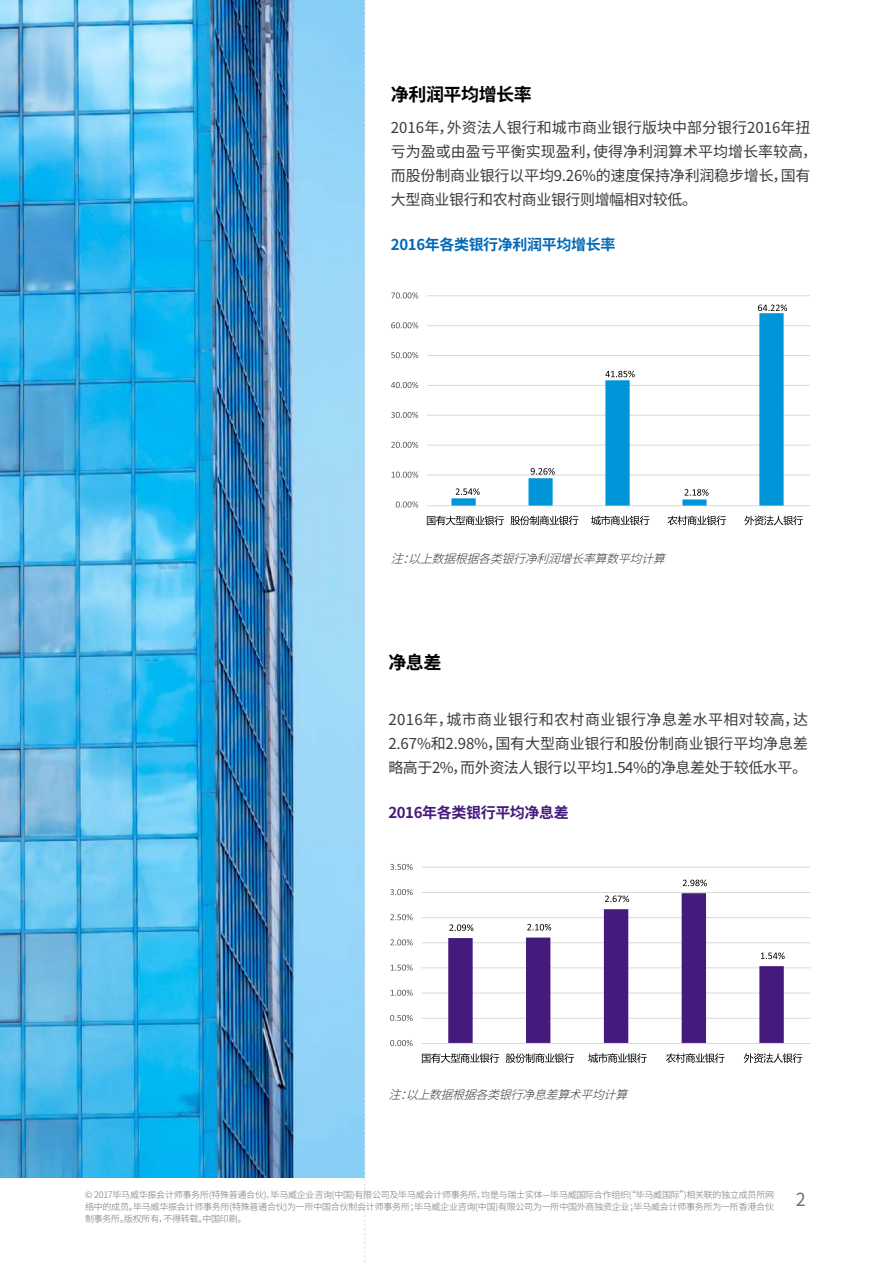
<style>
.page{position:relative;width:893px;height:1263px;background:#fff}
.page>*{position:absolute;margin:0;border:0;box-sizing:border-box;transform-origin:0 0}
.t1{font:700 18px "Noto Sans CJ Ksc";letter-spacing:-.025em;color:#000}
.t2{font:18px "Noto Sans CJ Ksc";color:#727171}
.t3{font:15px/24px "Noto Sans CJ Ksc";letter-spacing:-.01em;color:#3e3a39;text-align:justify}
.t4{font:700 15px "Noto Sans CJ Ksc";letter-spacing:-.025em;color:#0069b7}
.t5{font:700 15px "Noto Sans CJ Ksc";letter-spacing:-.025em;color:#451a7d}
.t6{font:italic 300 12px "Noto Sans CJ Ksc";color:#3e3a39}
.t7{font:300 9px/12px "Noto Sans CJ Ksc";letter-spacing:-.025em;color:#727171;text-align:justify}
</style>
<div class="page">
<img style="left:0;top:0;width:364px;height:1178px">
<svg style="left:364px;top:0;width:1px;height:1262px"></svg>
<hr style="left:427px;top:505px;width:383px;height:1px;background:#d9d9d9">
<svg style="left:427px;top:516px;width:77px;height:9px"></svg>
<svg style="left:510px;top:516px;width:68px;height:9px"></svg>
<svg style="left:591px;top:515px;width:58px;height:10px"></svg>
<svg style="left:668px;top:516px;width:58px;height:9px"></svg>
<svg style="left:744px;top:515px;width:59px;height:10px"></svg>
<hr style="left:427px;top:295px;width:383px;height:1px;background:#d9d9d9">
<hr style="left:427px;top:325px;width:383px;height:1px;background:#d9d9d9">
<hr style="left:427px;top:355px;width:383px;height:1px;background:#d9d9d9">
<hr style="left:427px;top:385px;width:383px;height:1px;background:#d9d9d9">
<hr style="left:427px;top:415px;width:383px;height:1px;background:#d9d9d9">
<hr style="left:427px;top:445px;width:383px;height:1px;background:#d9d9d9">
<hr style="left:427px;top:475px;width:383px;height:1px;background:#d9d9d9">
<svg style="left:451px;top:313px;width:333px;height:192px"></svg>
<svg style="left:396px;top:501px;width:22px;height:7px"></svg>
<svg style="left:392px;top:471px;width:26px;height:7px"></svg>
<svg style="left:391px;top:442px;width:27px;height:6px"></svg>
<svg style="left:391px;top:412px;width:27px;height:6px"></svg>
<svg style="left:391px;top:382px;width:27px;height:6px"></svg>
<svg style="left:391px;top:352px;width:27px;height:6px"></svg>
<svg style="left:391px;top:322px;width:27px;height:6px"></svg>
<svg style="left:391px;top:292px;width:27px;height:7px"></svg>
<svg style="left:456px;top:488px;width:24px;height:7px"></svg>
<svg style="left:531px;top:468px;width:24px;height:7px"></svg>
<svg style="left:605px;top:371px;width:30px;height:6px"></svg>
<svg style="left:685px;top:489px;width:23px;height:7px"></svg>
<svg style="left:758px;top:304px;width:29px;height:7px"></svg>
<hr style="left:421px;top:867px;width:389px;height:1px;background:#d9d9d9">
<hr style="left:421px;top:892px;width:389px;height:1px;background:#d9d9d9">
<hr style="left:421px;top:917px;width:389px;height:1px;background:#d9d9d9">
<hr style="left:421px;top:942px;width:389px;height:1px;background:#d9d9d9">
<hr style="left:421px;top:968px;width:389px;height:1px;background:#d9d9d9">
<hr style="left:421px;top:993px;width:389px;height:1px;background:#d9d9d9">
<hr style="left:421px;top:1018px;width:389px;height:1px;background:#d9d9d9">
<svg style="left:448px;top:893px;width:336px;height:150px"></svg>
<hr style="left:421px;top:1043px;width:389px;height:1px;background:#d9d9d9">
<svg style="left:449px;top:924px;width:24px;height:7px"></svg>
<svg style="left:527px;top:924px;width:24px;height:6px"></svg>
<svg style="left:605px;top:895px;width:24px;height:7px"></svg>
<svg style="left:683px;top:879px;width:24px;height:7px"></svg>
<svg style="left:761px;top:952px;width:24px;height:7px"></svg>
<svg style="left:390px;top:1040px;width:23px;height:6px"></svg>
<svg style="left:390px;top:1015px;width:23px;height:6px"></svg>
<svg style="left:391px;top:990px;width:22px;height:6px"></svg>
<svg style="left:391px;top:964px;width:22px;height:7px"></svg>
<svg style="left:390px;top:939px;width:23px;height:6px"></svg>
<svg style="left:390px;top:914px;width:23px;height:6px"></svg>
<svg style="left:390px;top:889px;width:23px;height:6px"></svg>
<svg style="left:390px;top:864px;width:23px;height:6px"></svg>
<svg style="left:422px;top:1053px;width:77px;height:10px"></svg>
<svg style="left:506px;top:1053px;width:68px;height:10px"></svg>
<svg style="left:588px;top:1053px;width:59px;height:10px"></svg>
<svg style="left:666px;top:1053px;width:59px;height:10px"></svg>
<svg style="left:744px;top:1053px;width:58px;height:10px"></svg>
<p class="t1" style="left:391px;top:84px;width:142px">净利润平均增长率</p>
<p class="t3" style="left:391px;top:116px;width:428px;text-align:left">2016年，外资法人银行和城市商业银行版块中部分银行2016年扭亏为盈或由盈亏平衡实现盈利，使得净利润算术平均增长率较高，而股份制商业银行以平均9.26%的速度保持净利润稳步增长，国有大型商业银行和农村商业银行则增幅相对较低。</p>
<p class="t4" style="left:391px;top:236px;width:226px">2016年各类银行净利润平均增长率</p>
<p class="t6" style="left:391px;top:552px;width:284px">注：以上数据根据各类银行净利润增长率算数平均计算</p>
<p class="t1" style="left:388px;top:652px;width:55px">净息差</p>
<p class="t3" style="left:388px;top:708px;width:421px">2016年，城市商业银行和农村商业银行净息差水平相对较高，达2.67%和2.98%，国有大型商业银行和股份制商业银行平均净息差略高于2%，而外资法人银行以平均1.54%的净息差处于较低水平。</p>
<p class="t5" style="left:388px;top:804px;width:182px">2016年各类银行平均净息差</p>
<p class="t6" style="left:388px;top:1088px;width:249px">注：以上数据根据各类银行净息差算术平均计算</p>
<p class="t7" style="left:85px;top:1189px;width:691px">© 2017毕马威华振会计师事务所(特殊普通合伙)、毕马威企业咨询(中国)有限公司及毕马威会计师事务所，均是与瑞士实体—毕马威国际合作组织(“毕马威国际”)相关联的独立成员所网络中的成员。毕马威华振会计师事务所(特殊普通合伙)为一所中国合伙制会计师事务所；毕马威企业咨询(中国)有限公司为一所中国外商独资企业；毕马威会计师事务所为一所香港合伙制事务所。版权所有，不得转载。中国印刷。</p>
<p class="t2" style="left:796px;top:1189px;width:11px">2</p>
</div>
